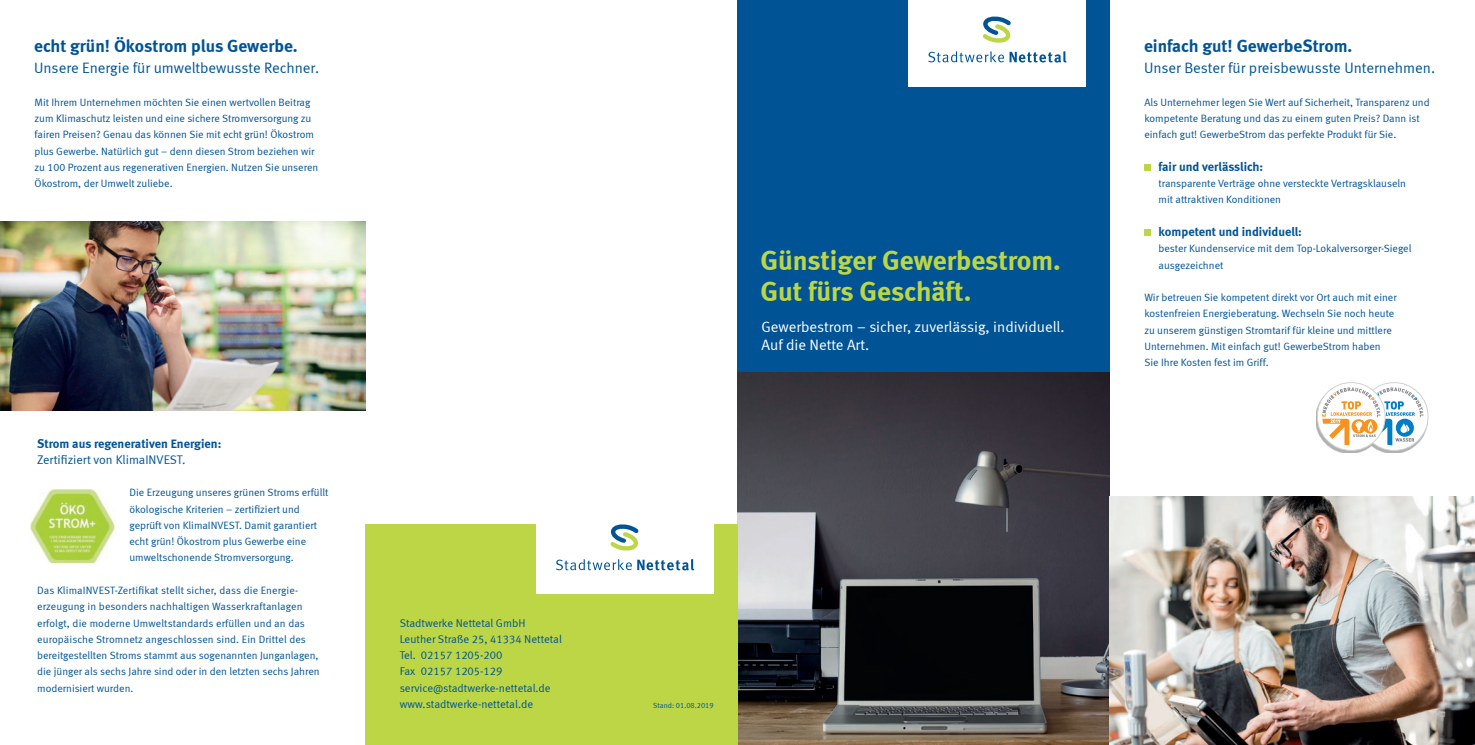
<style>
.page{position:relative;width:1475px;height:745px;background:#fff}
.page>*{position:absolute;margin:0;border:0;box-sizing:border-box;transform-origin:0 0}
.t1{font:700 27.5px "SV Meta";color:#bcd646}
.Überschrift{font:700 17.5px "SV Meta";color:#005495}
.t2{font:15px "SV Meta";color:#fff}
.Überschrift-2{font:15px "SV Meta";color:#005495}
.Fließtext{font:700 12.5px/16.2px "SV Meta";color:#005495}
.Aufzählung{font:700 12.5px "SV Meta";color:#005495}
.t3{font:11.25px/16.2px "SV Meta";color:#005495}
.Fließtext-2{font:10.62px/16.2px "SV Meta";color:#005495}
.Aufzählung-2{font:10.62px/16.2px "SV Meta";color:#005495}
.t4{font:7.5px "SV Meta";color:#005495}
.s1{font-weight:400}
</style>
<div class="page">
<div style="left:737px;top:0;width:372px;height:372px;background:#005495"></div>
<img style="left:737px;top:372px;width:372px;height:372px">
<img style="left:1109px;top:496px;width:365px;height:248px">
<div style="left:1315px;top:384px;width:111px;height:68px;background:#231f20;opacity:.35"></div>
<svg style="left:1316px;top:382px;width:111px;height:68px"></svg>
<div style="left:365px;top:524px;width:372px;height:220px;background:#bcd646"></div>
<img style="left:0;top:221px;width:365px;height:189px">
<div style="left:908px;top:0;width:177px;height:86px;background:#fff"></div>
<svg style="left:928px;top:16px;width:138px;height:47px"></svg>
<div style="left:536px;top:496px;width:177px;height:97px;background:#fff"></div>
<svg style="left:556px;top:524px;width:138px;height:46px"></svg>
<div style="left:1144px;top:164px;width:6px;height:7px;background:#bcd646"></div>
<div style="left:1144px;top:229px;width:6px;height:7px;background:#bcd646"></div>
<img style="left:30px;top:489px;width:85px;height:73px">
<p class="Überschrift" style="left:34px;top:36px;width:265px">echt grün! Ökostrom plus Gewerbe.</p>
<p class="Überschrift-2" style="left:34px;top:59px;width:286px">Unsere Energie für umweltbewusste Rechner.</p>
<p class="Fließtext-2" style="left:35px;top:94px;width:285px">Mit Ihrem Unternehmen möchten Sie einen wertvollen Beitrag zum Klimaschutz leisten und eine sichere Stromversorgung zu fairen Preisen? Genau das können Sie mit echt grün! Ökostrom plus Gewerbe. Natürlich gut – denn diesen Strom beziehen wir zu 100 Prozent aus regenerativen Energien. Nutzen Sie unseren Ökostrom, der Umwelt zuliebe.</p>
<p class="Fließtext" style="left:37px;top:434px;width:185px">Strom aus regenerativen Energien:<br><span class="s1">Zertifiziert von KlimaINVEST.</span></p>
<p class="Fließtext-2" style="left:129px;top:484px;width:200px">Die Erzeugung unseres grünen Stroms erfüllt ökologische Kriterien – zertifiziert und geprüft von KlimaINVEST. Damit garantiert echt grün! Ökostrom plus Gewerbe eine umweltschonende Stromversorgung.</p>
<p class="Fließtext-2" style="left:37px;top:581px;width:284px">Das KlimaINVEST-Zertifikat stellt sicher, dass die Energie&shy;erzeugung in besonders nachhaltigen Wasserkraftanlagen erfolgt, die moderne Umweltstandards erfüllen und an das europäische Stromnetz angeschlossen sind. Ein Drittel des bereitgestellten Stroms stammt aus sogenannten Junganlagen, die jünger als sechs Jahre sind oder in den letzten sechs Jahren modernisiert wurden.</p>
<p class="t3" style="left:399px;top:614px;width:127px">Stadtwerke Nettetal GmbH</p>
<p class="t3" style="left:399px;top:630px;width:164px">Leuther Straße 25, 41334 Nettetal</p>
<p class="t3" style="left:399px;top:646px;width:104px">Tel. 02157 1205-200</p>
<p class="t3" style="left:399px;top:662px;width:152px">Fax 02157 1205-129 service@stadtwerke-nettetal.de www.stadtwerke-nettetal.de</p>
<p class="t1" style="left:760px;top:244px;width:302px">Günstiger Gewerbestrom.</p>
<p class="t1" style="left:760px;top:275px;width:212px">Gut fürs Geschäft.</p>
<p class="t2" style="left:761px;top:318px;width:304px">Gewerbestrom – sicher, zuverlässig, individuell.</p>
<p class="t2" style="left:761px;top:336px;width:109px">Auf die Nette Art.</p>
<p class="t2" style="left:760px;top:313px;width:263px">Ex endebitae prem quidelessed ut venimi</p>
<p class="t2" style="left:760px;top:331px;width:97px">dolor est amet.</p>
<p class="Überschrift" style="left:1143px;top:36px;width:210px">einfach gut! GewerbeStrom.</p>
<p class="Überschrift-2" style="left:1143px;top:59px;width:292px">Unser Bester für preisbewusste Unternehmen.</p>
<p class="Fließtext-2" style="left:1144px;top:94px;width:287px">Als Unternehmer legen Sie Wert auf Sicherheit, Transparenz und kompetente Beratung und das zu einem guten Preis? Dann ist einfach gut! GewerbeStrom das perfekte Produkt für Sie.</p>
<p class="Aufzählung" style="left:1158px;top:159px;width:106px">fair und verlässlich:</p>
<p class="Aufzählung-2" style="left:1158px;top:175px;width:249px">transparente Verträge ohne versteckte Vertragsklauseln mit attraktiven Konditionen</p>
<p class="Aufzählung" style="left:1158px;top:224px;width:145px">kompetent und individuell:</p>
<p class="Aufzählung-2" style="left:1158px;top:240px;width:254px">bester Kundenservice mit dem Top-Lokalversorger-Siegel ausgezeichnet</p>
<p class="Fließtext-2" style="left:1144px;top:289px;width:254px">Wir betreuen Sie kompetent direkt vor Ort auch mit einer kostenfreien Energieberatung. Wechseln Sie noch heute zu unserem günstigen Stromtarif für kleine und mittlere Unternehmen. Mit einfach gut! GewerbeStrom haben Sie Ihre Kosten fest im Griff.</p>
<p class="t4" style="left:653px;top:700px;width:62px">Stand: 01.08.2019</p>
</div>
